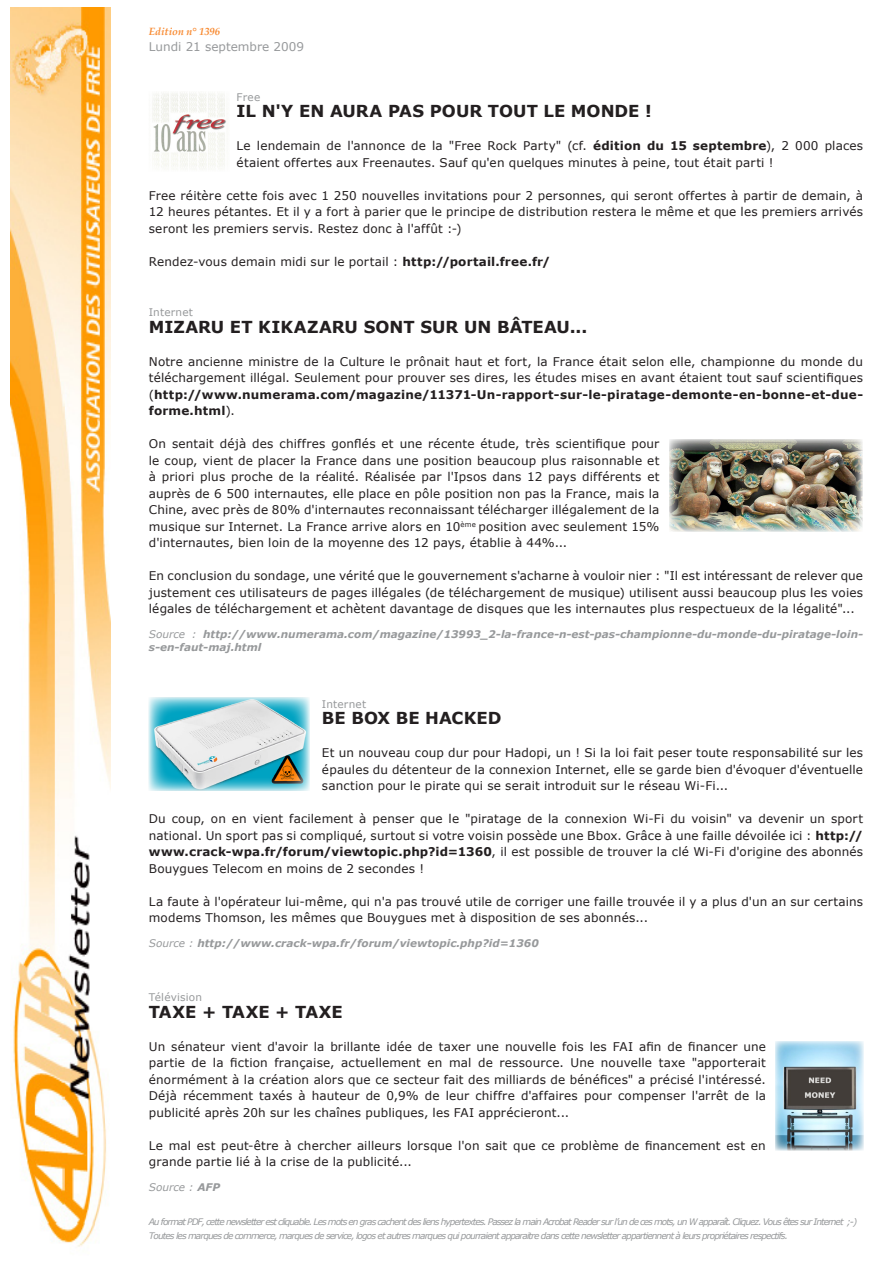
<style>
.page{position:relative;width:893px;height:1263px;background:#fff}
.page>*{position:absolute;margin:0;border:0;box-sizing:border-box;transform-origin:0 0}
.t1{font:700 16.5px "Verdana";color:#231f20}
.t2{font:12px/16.5px "Verdana";letter-spacing:.01em;color:#231f20;text-align:justify}
.t3{font:12px "Verdana";color:#97999b}
.t4{font:italic 700 10.5px/12.6px "Verdana";color:#97999b}
.t5{font:10.5px "Verdana";letter-spacing:.02em;color:#97999b}
.t6{font:italic 700 10.5px "Palatino Linotype";color:#f88b33}
.t7{font:italic 10.5px "Verdana";color:#97999b}
.t8{font:italic 9px "Verdana";letter-spacing:-.1em;color:#97999b}
.s1{font-weight:700}
.s2{font-weight:400}
</style>
<div class="page">
<img style="left:11px;top:8px;width:100px;height:1239px">
<img style="left:152px;top:92px;width:75px;height:76px">
<img style="left:669px;top:439px;width:193px;height:92px">
<img style="left:149px;top:697px;width:161px;height:94px">
<img style="left:775px;top:1041px;width:88px;height:109px">
<p class="t6" style="left:149px;top:24px;width:73px">Edition n° 1396</p>
<p class="t3" style="left:149px;top:39px;width:157px">Lundi 21 septembre 2009</p>
<p class="t5" style="left:237px;top:90px;width:25px">Free</p>
<p class="t1" style="left:237px;top:101px;width:417px">IL N'Y EN AURA PAS POUR TOUT LE MONDE !</p>
<p class="t2" style="left:237px;top:137px;width:628px">Le lendemain de l'annonce de la "Free Rock Party" (cf. <span class="s1">édition du 15 septembre</span>), 2 000 places étaient offertes aux Freenautes. Sauf qu'en quelques minutes à peine, tout était parti !</p>
<p class="t2" style="left:149px;top:187px;width:716px">Free réitère cette fois avec 1 250 nouvelles invitations pour 2 personnes, qui seront offertes à partir de demain, à 12 heures pétantes. Et il y a fort à parier que le principe de distribution restera le même et que les premiers arrivés seront les premiers servis. Restez donc à l'affût :-)</p>
<p class="t2" style="left:149px;top:253px;width:403px">Rendez-vous demain midi sur le portail : <span class="s1">http://portail.free.fr/</span></p>
<p class="t5" style="left:149px;top:306px;width:46px">Internet</p>
<p class="t1" style="left:149px;top:316px;width:50px">Mizaru</p>
<p class="t1" style="left:230px;top:316px;width:54px">ET Kika</p>
<p class="t1" style="left:307px;top:316px;width:26px">zaru</p>
<p class="t1" style="left:364px;top:316px;width:225px">SONT SUR UN BÂTEAU...</p>
<p class="t2" style="left:149px;top:353px;width:716px">Notre ancienne ministre de la Culture le prônait haut et fort, la France était selon elle, championne du monde du téléchargement illégal. Seulement pour prouver ses dires, les études mises en avant étaient tout sauf scientifiques (<span class="s1">http://www.numerama.com/magazine/11371-Un-rapport-sur-le-piratage-demonte-en-bonne-et-due&shy;forme.html</span>).</p>
<p class="t2" style="left:149px;top:435px;width:512px">On sentait déjà des chiffres gonflés et une récente étude, très scientifique pour le coup, vient de placer la France dans une position beaucoup plus raisonnable et à priori plus proche de la réalité. Réalisée par l'Ipsos dans 12 pays différents et auprès de 6 500 internautes, elle place en pôle position non pas la France, mais la Chine, avec près de 80% d'internautes reconnaissant télécharger illégalement de la musique sur Internet. La France arrive alors en 10<sup>ème</sup> position avec seulement 15% d'internautes, bien loin de la moyenne des 12 pays, établie à 44%...</p>
<p class="t2" style="left:149px;top:567px;width:716px">En conclusion du sondage, une vérité que le gouvernement s'acharne à vouloir nier : "Il est intéressant de relever que justement ces utilisateurs de pages illégales (de téléchargement de musique) utilisent aussi beaucoup plus les voies légales de téléchargement et achètent davantage de disques que les internautes plus respectueux de la légalité"...</p>
<p class="t4" style="left:149px;top:627px;width:716px"><span class="s2">Source :</span> http://www.numerama.com/magazine/13993_2-la-france-n-est-pas-championne-du-monde-du-piratage-loin&shy;s-en-faut-maj.html</p>
<p class="t5" style="left:322px;top:697px;width:46px">Internet</p>
<p class="t1" style="left:322px;top:708px;width:181px">BE BOX BE HACKED</p>
<p class="t2" style="left:322px;top:744px;width:543px">Et un nouveau coup dur pour Hadopi, un ! Si la loi fait peser toute responsabilité sur les épaules du détenteur de la connexion Internet, elle se garde bien d'évoquer d'éventuelle sanction pour le pirate qui se serait introduit sur le réseau Wi-Fi...</p>
<p class="t2" style="left:149px;top:810px;width:716px">Du coup, on en vient facilement à penser que le "piratage de la connexion Wi-Fi du voisin" va devenir un sport national. Un sport pas si compliqué, surtout si votre voisin possède une Bbox. Grâce à une faille dévoilée ici : <span class="s1">http:// www.crack-wpa.fr/forum/viewtopic.php?id=1360</span>, il est possible de trouver la clé Wi-Fi d'origine des abonnés Bouygues Telecom en moins de 2 secondes !</p>
<p class="t2" style="left:149px;top:893px;width:716px">La faute à l'opérateur lui-même, qui n'a pas trouvé utile de corriger une faille trouvée il y a plus d'un an sur certains modems Thomson, les mêmes que Bouygues met à disposition de ses abonnés...</p>
<p class="t4" style="left:149px;top:936px;width:392px"><span class="s2">Source :</span> http://www.crack-wpa.fr/forum/viewtopic.php?id=1360</p>
<p class="t5" style="left:149px;top:991px;width:55px">Télévision</p>
<p class="t1" style="left:149px;top:1001px;width:195px">TAXE + TAXE + TAXE</p>
<p class="t2" style="left:149px;top:1038px;width:619px">Un sénateur vient d'avoir la brillante idée de taxer une nouvelle fois les FAI afin de financer une partie de la fiction française, actuellement en mal de ressource. Une nouvelle taxe "apporterait énormément à la création alors que ce secteur fait des milliards de bénéfices" a précisé l'intéressé.<br>Déjà récemment taxés à hauteur de 0,9% de leur chiffre d'affaires pour compenser l'arrêt de la publicité après 20h sur les chaînes publiques, les FAI apprécieront...</p>
<p class="t2" style="left:149px;top:1137px;width:619px">Le mal est peut-être à chercher ailleurs lorsque l'on sait que ce problème de financement est en grande partie lié à la crise de la publicité...</p>
<p class="t7" style="left:149px;top:1180px;width:73px">Source : <span class="s1">AFP</span></p>
<p class="t8" style="left:149px;top:1216px;width:710px">Au format PDF, cette newsletter est cliquable. Les mots en gras cachent des liens hypertextes. Passez la main Acrobat Reader sur l’un de ces mots, un W apparaît. Cliquez. Vous êtes sur Internet ;-)</p>
<p class="t8" style="left:149px;top:1230px;width:641px">Toutes les marques de commerce, marques de service, logos et autres marques qui pourraient apparaitre dans cette newsletter appartiennent à leurs propriétaires respectifs.</p>
</div>
